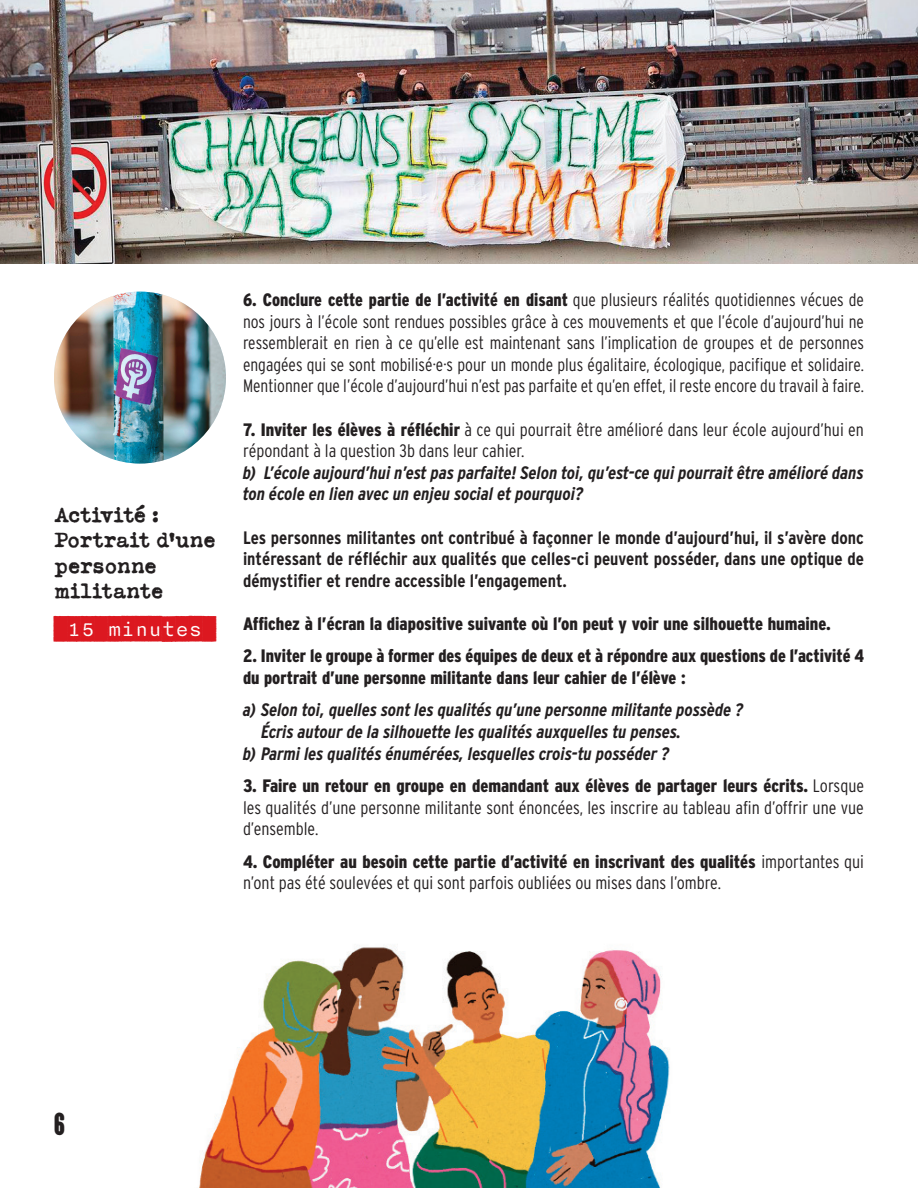
<style>
.page{position:relative;width:918px;height:1188px;background:#fff}
.page>*{position:absolute;margin:0;border:0;box-sizing:border-box;transform-origin:0 0}
.t1{font:900 27px "Aptly";color:#231f20}
.t2{font:22.5px "Nitti Typewriter Cameo";color:#dc1820}
.t3{font:700 21px/25.2px "Typeka";color:#231f20}
.t4{font:300 18px/21.6px "Interstate Condensed";color:#231f20;text-align:justify}
.t5{font:italic 700 18px/21.6px "Interstate Condensed";color:#231f20}
.t6{font:900 18px/21.6px "Interstate Condensed";color:#231f20}
.t7{font:700 18px/21.6px "Interstate Condensed";color:#231f20;text-align:justify}
.s1{font-weight:900}
</style>
<div class="page">
<img style="left:0;top:0;width:918px;height:264px">
<img style="left:199px;top:947px;width:471px;height:241px">
<img style="left:54px;top:292px;width:172px;height:172px;border-radius:86px">
<p class="t3" style="left:54px;top:502px;width:163px">Activité :<br>Portrait d’une personne militante</p>
<p class="t2" style="left:68px;top:614px;width:136px">15 MINUTES</p>
<p class="t4" style="left:243px;top:289px;width:623px"><span class="s1">6. Conclure cette partie de l’activité en disant</span> que plusieurs réalités quotidiennes vécues de nos jours à l’école sont rendues possibles grâce à ces mouvements et que l’école d’aujourd’hui ne ressemblerait en rien à ce qu’elle est maintenant sans l’implication de groupes et de personnes engagées qui se sont mobilisé·e·s pour un monde plus égalitaire, écologique, pacifique et solidaire.<br>Mentionner que l’école d’aujourd’hui n’est pas parfaite et qu’en effet, il reste encore du travail à faire.</p>
<p class="t4" style="left:243px;top:418px;width:622px"><span class="s1">7. Inviter les élèves à réfléchir</span> à ce qui pourrait être amélioré dans leur école aujourd’hui en répondant à la question 3b dans leur cahier.</p>
<p class="t5" style="left:243px;top:462px;width:622px">b) L’école aujourd’hui n’est pas parfaite! Selon toi, qu’est-ce qui pourrait être amélioré dans ton école en lien avec un enjeu social et pourquoi?</p>
<p class="t7" style="left:243px;top:526px;width:623px">Les personnes militantes ont contribué à façonner le monde d’aujourd’hui, il s’avère donc intéressant de réfléchir aux qualités que celles-ci peuvent posséder, dans une optique de démystifier et rendre accessible l’engagement.</p>
<p class="t6" style="left:243px;top:613px;width:589px">Affichez à l’écran la diapositive suivante où l’on peut y voir une silhouette humaine.</p>
<p class="t6" style="left:243px;top:645px;width:623px">2. Inviter le groupe à former des équipes de deux et à répondre aux questions de l’activité 4 du portrait d’une personne militante dans leur cahier de l’élève :</p>
<p class="t5" style="left:243px;top:699px;width:502px">a) Selon toi, quelles sont les qualités qu’une personne militante possède ?</p>
<p class="t5" style="left:261px;top:721px;width:422px">Écris autour de la silhouette les qualités auxquelles tu penses.</p>
<p class="t5" style="left:243px;top:742px;width:428px">b) Parmi les qualités énumérées, lesquelles crois-tu posséder ?</p>
<p class="t4" style="left:243px;top:775px;width:623px"><span class="s1">3. Faire un retour en groupe en demandant aux élèves de partager leurs écrits.</span> Lorsque les qualités d’une personne militante sont énoncées, les inscrire au tableau afin d’offrir une vue d’ensemble.</p>
<p class="t4" style="left:243px;top:850px;width:622px"><span class="s1">4. Compléter au besoin cette partie d’activité en inscrivant des qualités</span> importantes qui n’ont pas été soulevées et qui sont parfois oubliées ou mises dans l’ombre.</p>
<h1 class="t1" style="left:54px;top:1107px;width:12px">6</h1>
</div>
